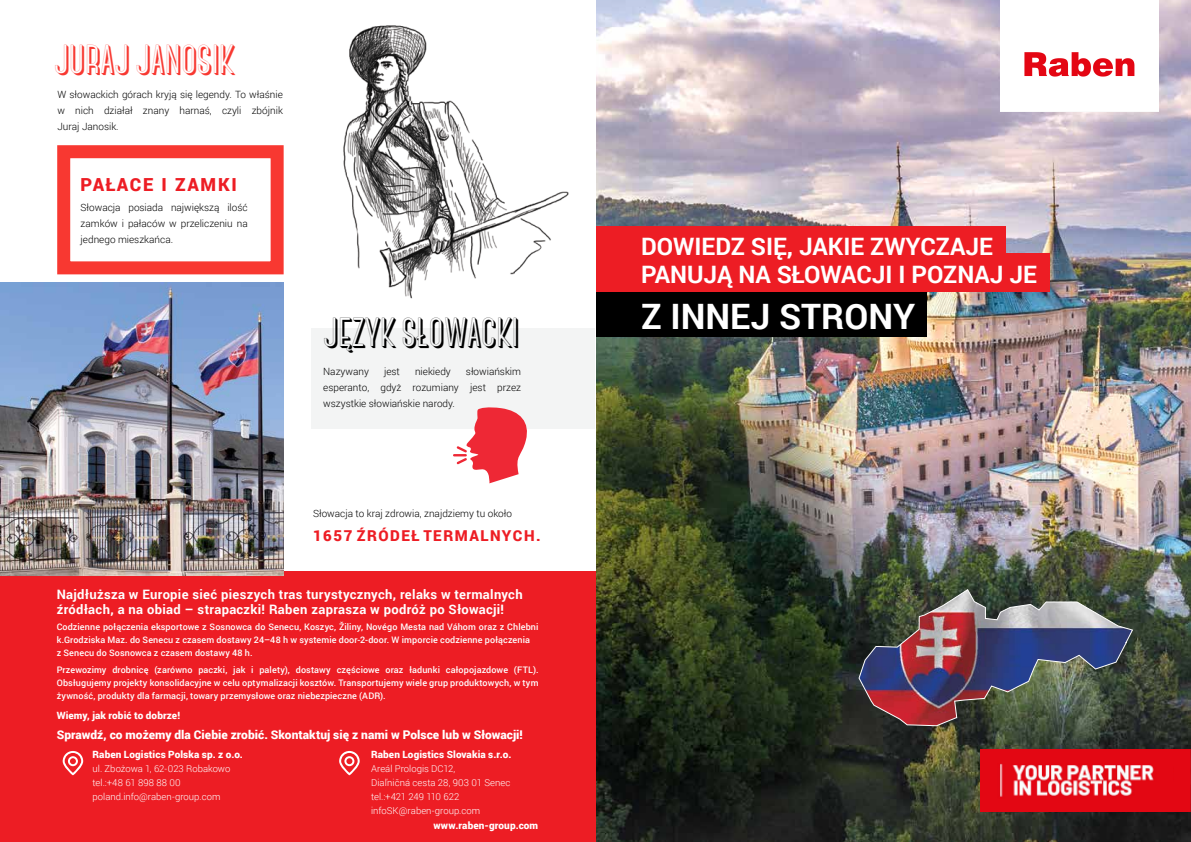
<style>
.page{position:relative;width:1191px;height:842px;background:#fff}
.page>*{position:absolute;margin:0;border:0;box-sizing:border-box;transform-origin:0 0}
.t1{font:40px "Canter Bold 3 D";color:#000}
.t2{font:40px "Canter Bold 3 D";color:#f83831}
.t3{font:700 35px "Roboto";color:#fff}
.t4{font:700 24px/28.8px "Roboto";color:#fff}
.t5{font:900 18px "Roboto";letter-spacing:.1em;color:#ed1d24}
.t6{font:900 15px "Roboto";letter-spacing:.1em;color:#ed1d24}
.t7{font:700 13px/15.6px "Roboto";letter-spacing:.025em;color:#fff}
.t8{font:900 12px "Roboto";color:#fff}
.t9{font:300 10px/16px "Roboto";color:#000;text-align:justify}
.t10{font:900 10px "Roboto";letter-spacing:.01em;color:#fff}
.t11{font:300 9.5px/14px "Roboto";color:#fff}
.t12{font:500 9px/13px "Roboto";letter-spacing:.01em;color:#fff}
</style>
<div class="page">
<img style="left:596px;top:0;width:595px;height:842px">
<div style="left:0;top:571px;width:595px;height:271px;background:#ed1d24"></div>
<img style="left:343px;top:25px;width:226px;height:274px">
<div style="left:311px;top:328px;width:284px;height:101px;background:#f3f4f4"></div>
<div style="left:57px;top:145px;width:227px;height:129px;border:13px solid #f83831"></div>
<img style="left:0;top:282px;width:283px;height:293px">
<svg style="left:453px;top:407px;width:74px;height:76px"></svg>
<svg style="left:63px;top:751px;width:20px;height:24px"></svg>
<svg style="left:339px;top:751px;width:21px;height:24px"></svg>
<div style="left:596px;top:226px;width:409px;height:39px;background:#ed1d24"></div>
<div style="left:596px;top:254px;width:454px;height:38px;background:#ed1d24"></div>
<div style="left:596px;top:292px;width:330px;height:45px;background:#000"></div>
<img style="left:858px;top:588px;width:275px;height:139px">
<img style="left:1000px;top:0;width:158px;height:111px">
<img style="left:981px;top:749px;width:209px;height:62px">
<h1 class="t2" style="left:54px;top:39px;width:181px">JURAJ JANOSIK</h1>
<p class="t9" style="left:57px;top:87px;width:227px">W słowackich górach kryją się legendy. To właśnie w nich działał znany harnaś, czyli zbójnik Juraj Janosik.</p>
<h3 class="t5" style="left:81px;top:171px;width:158px">PAŁACE I ZAMKI</h3>
<p class="t9" style="left:81px;top:199px;width:169px">Słowacja posiada największą ilość zamków i pałaców w przeliczeniu na jednego mieszkańca.</p>
<h1 class="t1" style="left:323px;top:312px;width:197px">JĘZYK SŁOWACKI</h1>
<p class="t9" style="left:323px;top:363px;width:199px;text-indent:143px">słowiańskim esperanto, gdyż rozumiany jest przez wszystkie słowiańskie narody.</p>
<p class="t9" style="left:323px;top:363px;width:47px">Nazywany</p>
<p class="t9" style="left:384px;top:363px;width:17px">jest</p>
<p class="t9" style="left:415px;top:363px;width:37px">niekiedy</p>
<p class="t9" style="left:313px;top:505px;width:200px">Słowacja to kraj zdrowia, znajdziemy tu około</p>
<h3 class="t6" style="left:313px;top:525px;width:229px">1657 ŹRÓDEŁ TERMALNYCH.</h3>
<h3 class="t7" style="left:57px;top:586px;width:467px">Najdłuższa w Europie sieć pieszych tras turystycznych, relaks w termalnych źródłach, a na obiad – strapaczki! Raben zaprasza w podróż po Słowacji!</h3>
<p class="t12" style="left:57px;top:620px;width:483px">Codzienne połączenia eksportowe z Sosnowca do Senecu, Koszyc, Žiliny, Novégo Mesta nad Váhom oraz z Chlebni k.Grodziska Maz. do Senecu z czasem dostawy 24–48 h w systemie door-2-door. W imporcie codzienne połączenia<br>z Senecu do Sosnowca z czasem dostawy 48 h.</p>
<p class="t12" style="left:57px;top:663px;width:483px;text-align:justify">Przewozimy drobnicę (zarówno paczki, jak i palety), dostawy częściowe oraz ładunki całopojazdowe (FTL).<br>Obsługujemy projekty konsolidacyjne w celu optymalizacji kosztów. Transportujemy wiele grup produktowych, w tym żywność, produkty dla farmacji, towary przemysłowe oraz niebezpieczne (ADR).</p>
<p class="t10" style="left:57px;top:708px;width:125px">Wiemy, jak robić to dobrze!</p>
<h3 class="t8" style="left:57px;top:726px;width:467px">Sprawdź, co możemy dla Ciebie zrobić. Skontaktuj się z nami w Polsce lub w Słowacji!</h3>
<p class="t10" style="left:93px;top:748px;width:152px">Raben Logistics Polska sp. z o.o.</p>
<p class="t11" style="left:93px;top:762px;width:139px">ul. Zbożowa 1, 62-023 Robakowo tel.:+48 61 898 88 00 poland.info@raben-group.com</p>
<p class="t10" style="left:371px;top:748px;width:142px">Raben Logistics Slovakia s.r.o.</p>
<p class="t11" style="left:371px;top:762px;width:141px">Areál Prologis DC12,<br>Diaľničná cesta 28, 903 01 Senec tel.:+421 249 110 622 infoSK@raben-group.com</p>
<p class="t10" style="left:433px;top:818px;width:106px">www.raben-group.com</p>
<h3 class="t4" style="left:641px;top:231px;width:397px">DOWIEDZ SIĘ, JAKIE ZWYCZAJE<br>PANUJĄ NA SŁOWACJI I POZNAJ JE</h3>
<h2 class="t3" style="left:641px;top:292px;width:276px">Z INNEJ STRONY</h2>
</div>
